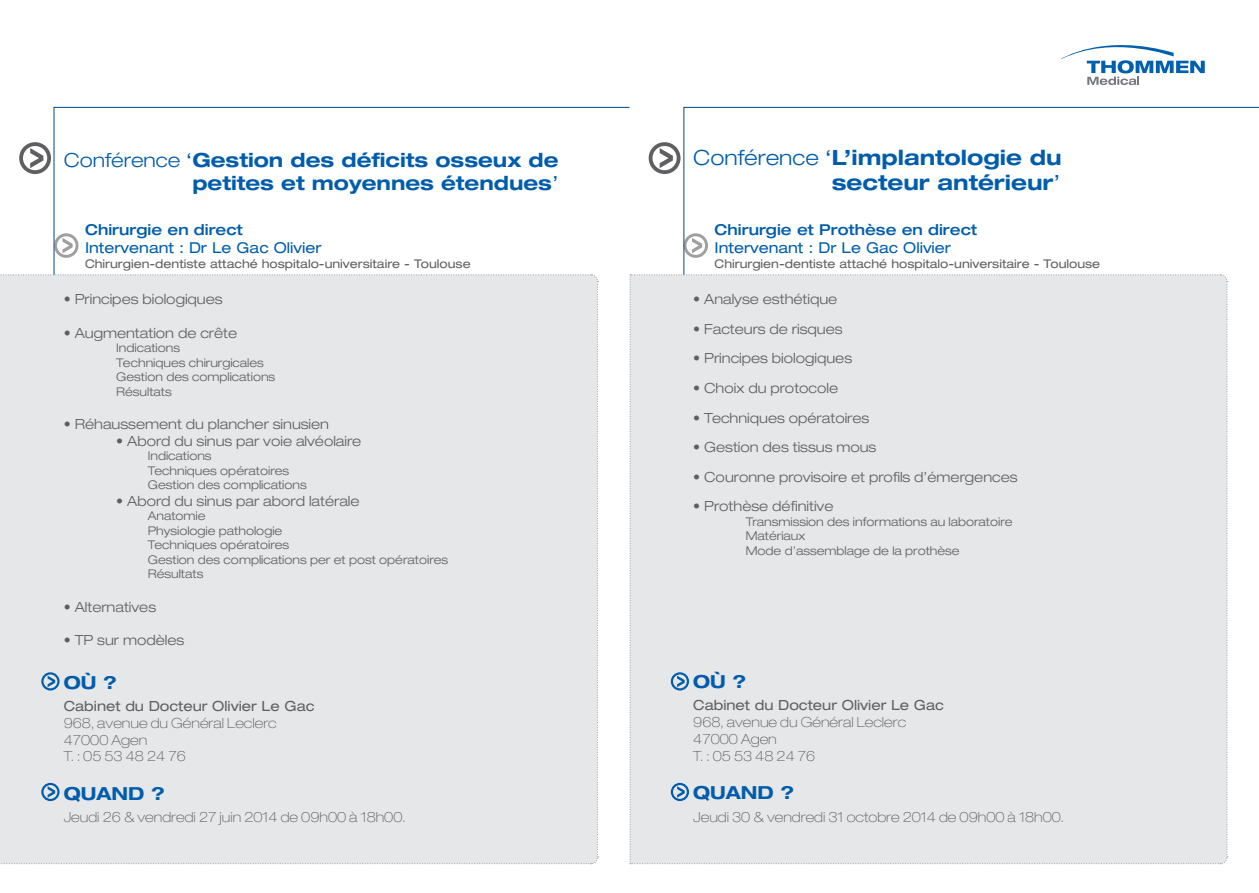
<style>
.page{position:relative;width:1259px;height:893px;background:#fff}
.page>*{position:absolute;margin:0;border:0;box-sizing:border-box;transform-origin:0 0}
.t1{font:700 expanded 21px/25.2px "Helvetica Neue";color:#015dab;text-align:right}
.t2{font:700 expanded 19.5px/23.4px "Helvetica Neue";color:#015dab;text-align:right}
.t3{font:700 expanded 18px "Helvetica Neue";color:#015dab}
.t4{font:expanded 15px "Helvetica Neue";color:#015dab}
.t5{font:500 expanded 15px "Helvetica Neue";color:#015dab}
.t6{font:300 expanded 13.95px "Helvetica Neue";color:#5f5f62}
.t7{font:100 expanded 13.95px "Helvetica Neue";color:#5f5f62}
.t8{font:expanded 13.95px "Helvetica Neue";color:#5f5f62}
.t9{font:300 expanded 12px "Helvetica Neue";color:#5f5f62}
.t10{font:expanded 12px "Helvetica Neue";color:#5f5f62}
.s1{font-weight:300}
.s2{font-weight:400}
</style>
<div class="page">
<svg style="left:53px;top:107px;width:577px;height:176px"></svg>
<svg style="left:683px;top:107px;width:576px;height:175px"></svg>
<svg style="left:1061px;top:45px;width:143px;height:40px"></svg>
<div style="left:19px;top:142px;width:32px;height:32px;border:4px solid #5f5f62;border-radius:50%"></div>
<svg style="left:30px;top:148px;width:13px;height:20px"></svg>
<div style="left:54px;top:233px;width:25px;height:25px;border:3px solid #5f5f62;border-radius:50%"></div>
<svg style="left:62px;top:238px;width:11px;height:15px"></svg>
<div style="left:683px;top:233px;width:25px;height:25px;border:3px solid #5f5f62;border-radius:50%"></div>
<svg style="left:692px;top:238px;width:10px;height:15px"></svg>
<div style="left:648px;top:142px;width:32px;height:32px;border:4px solid #5f5f62;border-radius:50%"></div>
<svg style="left:659px;top:148px;width:14px;height:20px"></svg>
<div style="left:0;top:274px;width:598px;height:591px;background:#e6e7e9"></div>
<div style="left:629px;top:274px;width:599px;height:591px;background:#e6e7e9"></div>
<p class="t2" style="left:64px;top:148px;width:496px"><span class="s1">Conférence</span> <span class="s2">‘</span>Gestion des déficits osseux de petites et moyennes étendues<span class="s2">’</span></p>
<p class="t5" style="left:85px;top:221px;width:159px">Chirurgie en direct</p>
<p class="t4" style="left:85px;top:239px;width:238px">Intervenant : Dr Le Gac Olivier</p>
<p class="t10" style="left:85px;top:256px;width:387px">Chirurgien-dentiste attaché hospitalo-universitaire - Toulouse</p>
<p class="t6" style="left:64px;top:291px;width:160px">• Principes biologiques</p>
<p class="t6" style="left:64px;top:325px;width:175px">• Augmentation de crête</p>
<p class="t9" style="left:116px;top:341px;width:65px">Indications</p>
<p class="t9" style="left:116px;top:355px;width:149px">Techniques chirurgicales</p>
<p class="t9" style="left:116px;top:370px;width:160px">Gestion des complications</p>
<p class="t9" style="left:116px;top:384px;width:57px">Résultats</p>
<p class="t6" style="left:64px;top:416px;width:267px">• Réhaussement du plancher sinusien</p>
<p class="t6" style="left:116px;top:433px;width:247px">• Abord du sinus par voie alvéolaire</p>
<p class="t9" style="left:148px;top:449px;width:65px">Indications</p>
<p class="t9" style="left:148px;top:463px;width:143px">Techniques opératoires</p>
<p class="t9" style="left:148px;top:478px;width:160px">Gestion des complications</p>
<p class="t6" style="left:116px;top:493px;width:245px">• Abord du sinus par abord latérale</p>
<p class="t9" style="left:148px;top:509px;width:59px">Anatomie</p>
<p class="t9" style="left:148px;top:523px;width:136px">Physiologie pathologie</p>
<p class="t9" style="left:148px;top:538px;width:143px">Techniques opératoires</p>
<p class="t9" style="left:148px;top:552px;width:302px">Gestion des complications per et post opératoires</p>
<p class="t9" style="left:148px;top:567px;width:57px">Résultats</p>
<p class="t6" style="left:64px;top:598px;width:94px">• Alternatives</p>
<p class="t6" style="left:64px;top:632px;width:122px">• TP sur modèles</p>
<p class="t3" style="left:64px;top:671px;width:54px">OÙ ?</p>
<p class="t8" style="left:64px;top:698px;width:252px">Cabinet du Docteur Olivier Le Gac</p>
<p class="t7" style="left:64px;top:715px;width:215px">968, avenue du Général Leclerc</p>
<p class="t7" style="left:64px;top:731px;width:85px">47000 Agen</p>
<p class="t7" style="left:64px;top:748px;width:123px">T. : 05 53 48 24 76</p>
<p class="t3" style="left:64px;top:782px;width:102px">QUAND ?</p>
<p class="t7" style="left:64px;top:809px;width:343px">Jeudi 26 &amp; vendredi 27 juin 2014 de 09h00 à 18h00.</p>
<p class="t1" style="left:693px;top:144px;width:370px"><span class="s1">Conférence</span> <span class="s2">‘</span>L’implantologie du secteur antérieur<span class="s2">’</span></p>
<p class="t5" style="left:714px;top:221px;width:264px">Chirurgie et Prothèse en direct</p>
<p class="t4" style="left:714px;top:239px;width:238px">Intervenant : Dr Le Gac Olivier</p>
<p class="t10" style="left:714px;top:256px;width:387px">Chirurgien-dentiste attaché hospitalo-universitaire - Toulouse</p>
<p class="t6" style="left:693px;top:291px;width:146px">• Analyse esthétique</p>
<p class="t6" style="left:693px;top:321px;width:151px">• Facteurs de risques</p>
<p class="t6" style="left:693px;top:350px;width:160px">• Principes biologiques</p>
<p class="t6" style="left:693px;top:380px;width:146px">• Choix du protocole</p>
<p class="t6" style="left:693px;top:409px;width:177px">• Techniques opératoires</p>
<p class="t6" style="left:693px;top:439px;width:185px">• Gestion des tissus mous</p>
<p class="t6" style="left:693px;top:468px;width:326px">• Couronne provisoire et profils d’émergences</p>
<p class="t6" style="left:693px;top:498px;width:142px">• Prothèse définitive</p>
<p class="t9" style="left:746px;top:514px;width:268px">Transmission des informations au laboratoire</p>
<p class="t9" style="left:746px;top:529px;width:61px">Matériaux</p>
<p class="t9" style="left:746px;top:543px;width:215px">Mode d’assemblage de la prothèse</p>
<p class="t3" style="left:693px;top:670px;width:54px">OÙ ?</p>
<p class="t8" style="left:693px;top:697px;width:252px">Cabinet du Docteur Olivier Le Gac</p>
<p class="t7" style="left:693px;top:714px;width:215px">968, avenue du Général Leclerc</p>
<p class="t7" style="left:693px;top:731px;width:85px">47000 Agen</p>
<p class="t7" style="left:693px;top:748px;width:123px">T. : 05 53 48 24 76</p>
<p class="t3" style="left:693px;top:782px;width:102px">QUAND ?</p>
<p class="t7" style="left:693px;top:809px;width:372px">Jeudi 30 &amp; vendredi 31 octobre 2014 de 09h00 à 18h00.</p>
</div>
